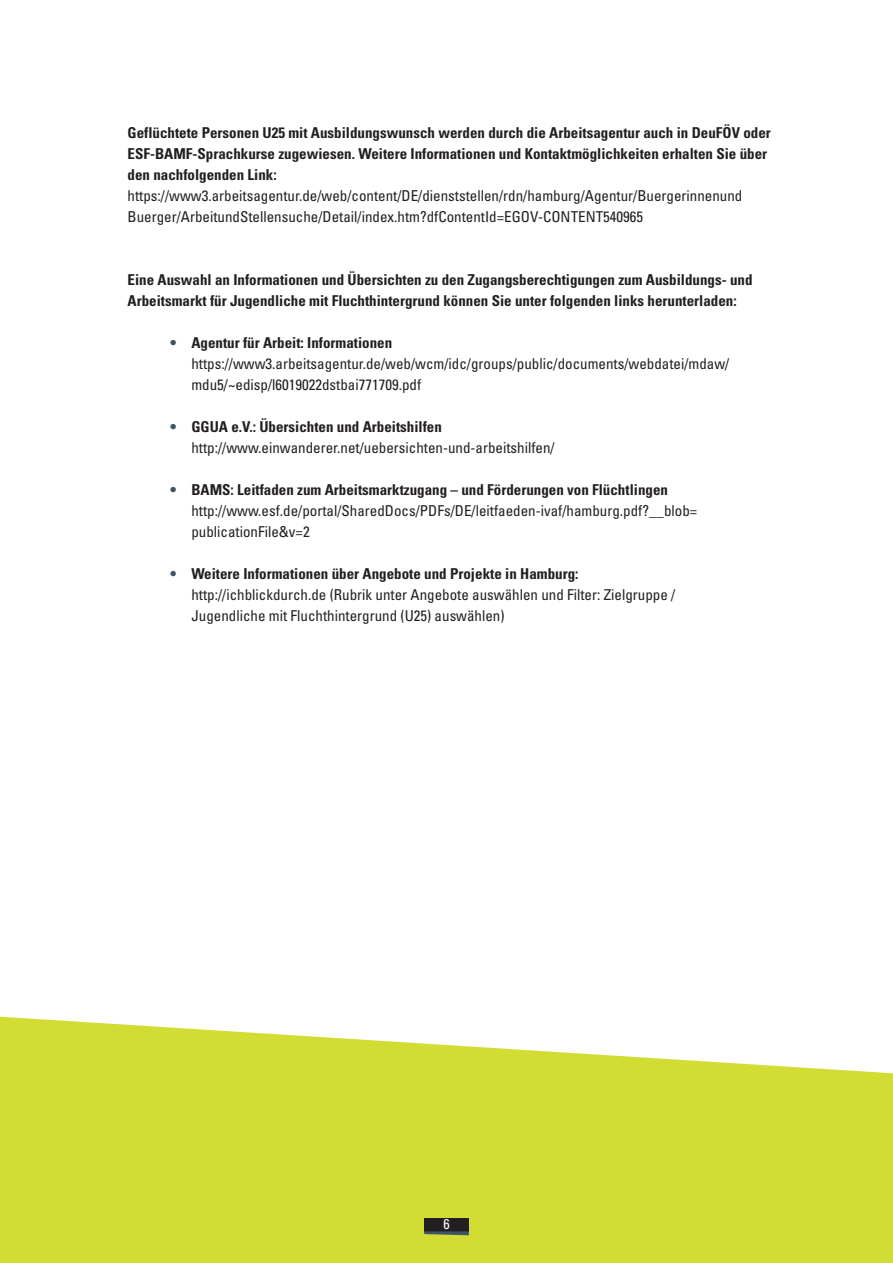
<style>
.page{position:relative;width:893px;height:1263px;background:#fff}
.page>*{position:absolute;margin:0;border:0;box-sizing:border-box;transform-origin:0 0}
.t1{font:condensed 15px/21px "Univers";color:#231f20}
.t2{font:700 condensed 15px/21px "Univers";color:#231f20}
.t3{font:700 condensed 15px "Univers";color:#3c5468}
.t4{font:condensed 14.25px "Univers";color:#fff}
</style>
<div class="page">
<svg style="left:0;top:1016px;width:893px;height:247px;background:#d6e14b"></svg>
<div style="left:424px;top:1218px;width:45px;height:13px;background:#231f20"></div>
<svg style="left:424px;top:1231px;width:45px;height:4px"></svg>
<p class="t2" style="left:128px;top:124px;width:645px">Geflüchtete Personen U25 mit Ausbildungswunsch werden durch die Arbeitsagentur auch in DeuFÖV oder<br>ESF-BAMF-Sprachkurse zugewiesen. Weitere Informationen und Kontaktmöglichkeiten erhalten Sie über den nachfolgenden Link:</p>
<p class="t1" style="left:128px;top:186px;width:616px">https://www3.arbeitsagentur.de/web/content/DE/dienststellen/rdn/hamburg/Agentur/Buergerinnenund<br>Buerger/ArbeitundStellensuche/Detail/index.htm?dfContentId=EGOV-CONTENT540965</p>
<p class="t2" style="left:128px;top:271px;width:626px">Eine Auswahl an Informationen und Übersichten zu den Zugangsberechtigungen zum Ausbildungs- und<br>Arbeitsmarkt für Jugendliche mit Fluchthintergrund können Sie unter folgenden links herunterladen:</p>
<p class="t3" style="left:170px;top:337px;width:8px">•</p>
<p class="t2" style="left:191px;top:334px;width:202px">Agentur für Arbeit: Informationen</p>
<p class="t1" style="left:191px;top:354px;width:540px">https://www3.arbeitsagentur.de/web/wcm/idc/groups/public/documents/webdatei/mdaw/ mdu5/~edisp/l6019022dstbai771709.pdf</p>
<p class="t2" style="left:191px;top:418px;width:252px">GGUA e.V.: Übersichten und Arbeitshilfen</p>
<p class="t1" style="left:191px;top:438px;width:365px">http://www.einwanderer.net/uebersichten-und-arbeitshilfen/</p>
<p class="t2" style="left:191px;top:481px;width:478px">BAMS: Leitfaden zum Arbeitsmarktzugang – und Förderungen von Flüchtlingen</p>
<p class="t1" style="left:191px;top:501px;width:508px">http://www.esf.de/portal/SharedDocs/PDFs/DE/leitfaeden-ivaf/hamburg.pdf?__blob= publicationFile&amp;v=2</p>
<p class="t2" style="left:191px;top:565px;width:389px">Weitere Informationen über Angebote und Projekte in Hamburg:</p>
<p class="t1" style="left:191px;top:585px;width:486px">http://ichblickdurch.de (Rubrik unter Angebote auswählen und Filter: Zielgruppe /<br>Jugendliche mit Fluchthintergrund (U25) auswählen)</p>
<p class="t3" style="left:170px;top:421px;width:8px">•</p>
<p class="t3" style="left:170px;top:484px;width:8px">•</p>
<p class="t3" style="left:170px;top:568px;width:8px">•</p>
<p class="t4" style="left:443px;top:1219px;width:8px">6</p>
</div>
